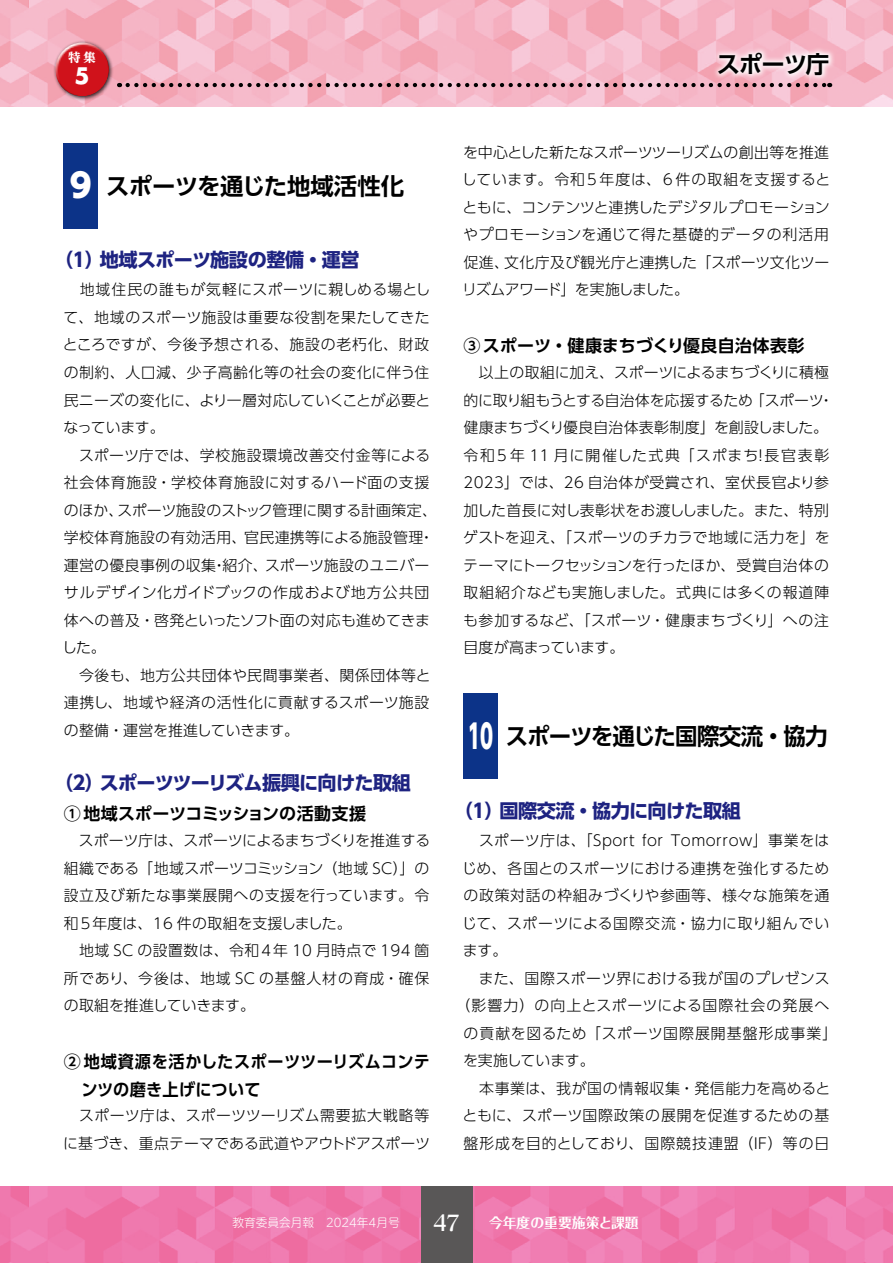
<style>
.page{position:relative;width:893px;height:1263px;background:#fff}
.page>*{position:absolute;margin:0;border:0;box-sizing:border-box;transform-origin:0 0}
.t1{font:700 23.4px "UD Shin Go Pro De";letter-spacing:-.03em;color:#000;scale:.96 1}
.t2{font:700 23.4px "UD Shin Go Pro De";letter-spacing:-.01em;color:#000}
.t3{font:700 23.4px "UD Shin Go Pro De";letter-spacing:-.03em;color:#000}
.t4{font:700 22.2px "Futura Std";color:#fff}
.t5{font:700 19.2px "UD Shin Go Pro";letter-spacing:-.03em;color:#1e2381}
.t6{font:700 16.95px/27.6px "UD Shin Go Pro De";letter-spacing:.015em;color:#000}
.t7{font:300 14.85px/27.6px "UD Shin Go Pro";letter-spacing:.025em;color:#000}
.t8{font:300 14.85px/27.6px "UD Shin Go Pro";letter-spacing:.005em;color:#000}
.t9{font:300 14.85px "UD Shin Go Pro";letter-spacing:.055em;color:#000}
.t10{font:300 14.85px "UD Shin Go Pro";letter-spacing:.05em;color:#000}
.t11{font:300 14.85px "UD Shin Go Pro";letter-spacing:.075em;color:#000}
.t12{font:300 14.85px "UD Shin Go Pro";letter-spacing:.07em;color:#000}
.t13{font:300 14.85px "UD Shin Go Pro";letter-spacing:.045em;color:#000}
.t14{font:300 14.85px "UD Shin Go Pro";letter-spacing:-.01em;color:#000}
.t15{font:700 13.8px "Folk Pro";color:#fff}
.t16{font:800 12.3px "UD Reimin Pro";color:#fff}
.t17{font:300 11.7px "UD Shin M Go Pro";color:#fff}
.s1{font-family:"UD Shin Go Pro";font-weight:800;font-size:33px;color:#fff}
.s2{font-family:"Reim Pro";font-weight:700;font-size:21.3px}
</style>
<div class="page">
<svg style="left:0;top:1186px;width:893px;height:77px;background:#ef78ad"></svg>
<div style="left:421px;top:1186px;width:51px;height:77px;background:#595757"></div>
<svg style="left:0;top:0;width:893px;height:106px;background:#f5b4c4"></svg>
<svg style="left:712px;top:46px;width:123px;height:36px"></svg>
<svg style="left:128px;top:83px;width:702px;height:4px;background:#936d76"></svg>
<div style="left:53px;top:40px;width:60px;height:61px;background:#000;opacity:.75"></div>
<svg style="left:53px;top:40px;width:54px;height:43px"></svg>
<svg style="left:56px;top:51px;width:56px;height:46px;background:#cd2f39"></svg>
<div style="left:64px;top:143px;width:34px;height:85px;background:#0c3388"></div>
<div style="left:463px;top:694px;width:34px;height:85px;background:#0c3388"></div>
<p class="t16" style="left:68px;top:47px;width:29px">特 集</p>
<h2 class="t4" style="left:75px;top:61px;width:17px">5</h2>
<h1 class="t2" style="left:70px;top:167px;width:336px"><span class="s1">9</span> スポーツを通じた地域活性化</h1>
<p class="t5" style="left:54px;top:244px;width:307px">（１）地域スポーツ施設の整備・運営</p>
<p class="t7" style="left:62px;top:275px;width:376px">　地域住民の誰もが気軽にスポーツに親しめる場として、地域のスポーツ施設は重要な役割を果たしてきたところですが、今後予想される、施設の老朽化、財政の制約、人口減、少子高齢化等の社会の変化に伴う住民ニーズの変化に、より一層対応していくことが必要となっています。<br>　スポーツ庁では、学校施設環境改善交付金等による社会体育施設・学校体育施設に対するハード面の支援のほか、スポーツ施設のストック管理に関する計画策定、学校体育施設の有効活用、官民連携等による施設管理・運営の優良事例の収集・紹介、スポーツ施設のユニバーサルデザイン化ガイドブックの作成および地方公共団体への普及・啓発といったソフト面の対応も進めてきました。<br>　今後も、地方公共団体や民間事業者、関係団体等と連携し、地域や経済の活性化に貢献するスポーツ施設の整備・運営を推進していきます。</p>
<p class="t5" style="left:54px;top:767px;width:358px">（２）スポーツツーリズム振興に向けた取組</p>
<p class="t6" style="left:64px;top:800px;width:304px">①地域スポーツコミッションの活動支援</p>
<p class="t7" style="left:64px;top:826px;width:368px">　スポーツ庁は、スポーツによるまちづくりを推進する組織である「地域スポーツコミッション（地域 SC）」の設立及び新たな事業展開への支援を行っています。令和５年度は、16 件の取組を支援しました。<br>　地域 SC の設置数は、令和４年 10 月時点で 194 箇所であり、今後は、地域 SC の基盤人材の育成・確保の取組を推進していきます。</p>
<p class="t6" style="left:81px;top:1047px;width:350px;text-indent:-18px">② 地域資源を活かしたスポーツツーリズムコンテンツの磨き上げについて</p>
<p class="t7" style="left:63px;top:1101px;width:368px">　スポーツ庁は、スポーツツーリズム需要拡大戦略等に基づき、重点テーマである武道やアウトドアスポーツ</p>
<h1 class="t3" style="left:717px;top:45px;width:114px">スポーツ庁</h1>
<p class="t7" style="left:462px;top:138px;width:370px;text-align:justify">を中心とした新たなスポーツツーリズムの創出等を推進しています。令和５年度は、６件の取組を支援するとともに、コンテンツと連携したデジタルプロモーションやプロモーションを通じて得た基礎的データの利活用促進、文化庁及び観光庁と連携した「スポーツ文化ツーリズムアワード」を実施しました。</p>
<p class="t6" style="left:463px;top:332px;width:342px">③スポーツ・健康まちづくり優良自治体表彰</p>
<p class="t8" style="left:463px;top:358px;width:372px">　以上の取組に加え、スポーツによるまちづくりに積極的に取り組もうとする自治体を応援するため「スポーツ・健康まちづくり優良自治体表彰制度」を創設しました。令和５年 11 月に開催した式典「スポまち！長官表彰<br>2023」では、26 自治体が受賞され、室伏長官より参加した首長に対し表彰状をお渡ししました。また、特別ゲストを迎え、「スポーツのチカラで地域に活力を」をテーマにトークセッションを行ったほか、受賞自治体の取組紹介なども実施しました。式典には多くの報道陣も参加するなど、「スポーツ・健康まちづくり」への注目度が高まっています。</p>
<h1 class="t1" style="left:468px;top:717px;width:376px"><span class="s1">10</span> スポーツを通じた国際交流・協力</h1>
<p class="t5" style="left:454px;top:795px;width:288px">（１）国際交流・協力に向けた取組</p>
<p class="t7" style="left:463px;top:826px;width:367px">　スポーツ庁は、「Sport for Tomorrow」事業をは</p>
<p class="t7" style="left:462px;top:854px;width:369px">じめ、各国とのスポーツにおける連携を強化するため</p>
<p class="t10" style="left:463px;top:883px;width:367px">の政策対話の枠組みづくりや参画等、様々な施策を通</p>
<p class="t7" style="left:462px;top:909px;width:369px">じて、スポーツによる国際交流・協力に取り組んでい</p>
<p class="t7" style="left:463px;top:936px;width:46px">ます。</p>
<p class="t7" style="left:463px;top:964px;width:368px">　また、国際スポーツ界における我が国のプレゼンス</p>
<p class="t11" style="left:455px;top:993px;width:375px">（影響力）の向上とスポーツによる国際社会の発展へ</p>
<p class="t12" style="left:463px;top:1021px;width:375px">の貢献を図るため「スポーツ国際展開基盤形成事業」</p>
<p class="t14" style="left:463px;top:1049px;width:133px">を実施しています。</p>
<p class="t13" style="left:463px;top:1076px;width:368px">　本事業は、我が国の情報収集・発信能力を高めると</p>
<p class="t7" style="left:463px;top:1101px;width:368px">ともに、スポーツ国際政策の展開を促進するための基</p>
<p class="t9" style="left:463px;top:1131px;width:367px">盤形成を目的としており、国際競技連盟（IF）等の日</p>
<p class="t17" style="left:232px;top:1213px;width:229px">教育委員会月報　2024年4月号　 <span class="s2">47</span></p>
<p class="t15" style="left:489px;top:1211px;width:151px">今年度の重要施策と課題</p>
</div>
